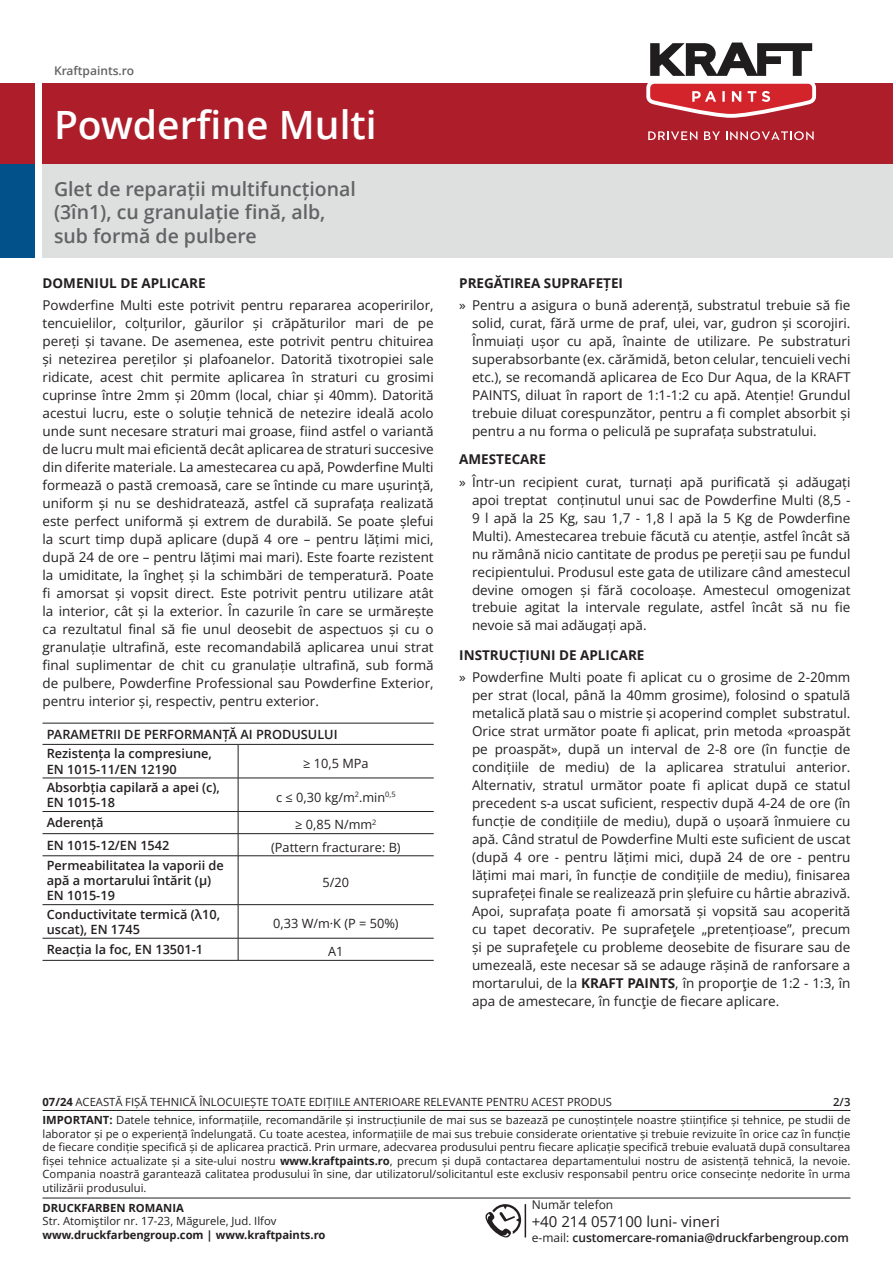
<style>
.page{position:relative;width:893px;height:1263px;background:#fff}
.page>*{position:absolute;margin:0;border:0;box-sizing:border-box;transform-origin:0 0}
.t1{font:600 39px "Open Sans";color:#fff}
.t2{font:600 19.5px/23.4px "Open Sans";color:#636366}
.t3{font:15px "Open Sans";color:#231f20}
.t4{font:13.5px/18px "Open Sans";color:#231f20;text-align:justify}
.t5{font:700 13.5px "Open Sans";color:#231f20}
.t6{font:600 12.75px/15.3px "Open Sans";color:#231f20}
.t7{font:12.75px "Open Sans";color:#231f20}
.t8{font:600 12px "Open Sans";color:#231f20}
.t9{font:600 12px "Open Sans";color:#636366}
.t10{font:12px "Open Sans";color:#231f20}
.t11{font:11.25px/13.5px "Open Sans";color:#231f20;text-align:right}
.t12{font:700 11.25px "Open Sans";color:#231f20}
.s1{font-weight:700}
.s2{font-weight:600}
.s3{font-weight:400}
</style>
<div class="page">
<div style="left:43px;top:83px;width:850px;height:81px;background:#ae1d2a"></div>
<div style="left:0;top:83px;width:34px;height:81px;background:#ae1d2a"></div>
<div style="left:43px;top:164px;width:850px;height:94px;background:#dde0df"></div>
<div style="left:0;top:164px;width:34px;height:94px;background:#03518a"></div>
<svg style="left:646px;top:43px;width:171px;height:75px"></svg>
<svg style="left:648px;top:131px;width:49px;height:9px"></svg>
<svg style="left:704px;top:131px;width:16px;height:9px"></svg>
<svg style="left:726px;top:131px;width:88px;height:9px"></svg>
<hr style="left:43px;top:1110px;width:807px;height:1px;background:#231f20">
<hr style="left:43px;top:1198px;width:807px;height:1px;background:#231f20">
<svg style="left:485px;top:1204px;width:36px;height:34px"></svg>
<hr style="left:525px;top:1204px;width:1px;height:33px;background:#231f20">
<hr style="left:43px;top:744px;width:195px;height:1px;background:#231f20">
<hr style="left:238px;top:744px;width:196px;height:1px;background:#231f20">
<hr style="left:238px;top:744px;width:1px;height:34px;background:#231f20">
<hr style="left:43px;top:778px;width:195px;height:1px;background:#231f20">
<hr style="left:238px;top:778px;width:196px;height:1px;background:#231f20">
<hr style="left:238px;top:778px;width:1px;height:33px;background:#231f20">
<hr style="left:43px;top:811px;width:195px;height:1px;background:#231f20">
<hr style="left:238px;top:811px;width:196px;height:1px;background:#231f20">
<hr style="left:43px;top:833px;width:195px;height:1px;background:#231f20">
<hr style="left:238px;top:833px;width:196px;height:1px;background:#231f20">
<svg style="left:238px;top:812px;width:1px;height:43px"></svg>
<hr style="left:43px;top:855px;width:195px;height:1px;background:#231f20">
<hr style="left:238px;top:855px;width:196px;height:1px;background:#231f20">
<hr style="left:238px;top:856px;width:1px;height:48px;background:#231f20">
<hr style="left:43px;top:904px;width:195px;height:1px;background:#231f20">
<hr style="left:238px;top:904px;width:196px;height:1px;background:#231f20">
<hr style="left:238px;top:905px;width:1px;height:33px;background:#231f20">
<hr style="left:43px;top:938px;width:195px;height:1px;background:#231f20">
<hr style="left:238px;top:938px;width:196px;height:1px;background:#231f20">
<svg style="left:238px;top:938px;width:1px;height:22px"></svg>
<hr style="left:43px;top:960px;width:195px;height:1px;background:#231f20">
<hr style="left:238px;top:960px;width:196px;height:1px;background:#231f20">
<hr style="left:43px;top:723px;width:195px;height:1px;background:#231f20">
<hr style="left:238px;top:723px;width:196px;height:1px;background:#231f20">
<p class="t9" style="left:54px;top:62px;width:82px">Kraftpaints.ro</p>
<h1 class="t1" style="left:54px;top:98px;width:324px">Powderfine Multi</h1>
<h2 class="t2" style="left:54px;top:177px;width:303px">Glet de reparații multifuncțional (3în1), cu granulație fină, alb, sub formă de pulbere</h2>
<p class="t5" style="left:43px;top:273px;width:165px">DOMENIUL DE APLICARE</p>
<p class="t4" style="left:43px;top:296px;width:393px">Powderfine Multi este potrivit pentru repararea acoperirilor, tencuielilor, colțurilor, găurilor și crăpăturilor mari de pe pereți și tavane. De asemenea, este potrivit pentru chituirea și netezirea pereților și plafoanelor. Datorită tixotropiei sale ridicate, acest chit permite aplicarea în straturi cu grosimi cuprinse între 2mm și 20mm (local, chiar și 40mm). Datorită acestui lucru, este o soluție tehnică de netezire ideală acolo unde sunt necesare straturi mai groase, fiind astfel o variantă de lucru mult mai eficientă decât aplicarea de straturi succesive din diferite materiale. La amestecarea cu apă, Powderfine Multi formează o pastă cremoasă, care se întinde cu mare ușurință, uniform și nu se deshidratează, astfel că suprafața realizată este perfect uniformă și extrem de durabilă. Se poate șlefui la scurt timp după aplicare (după 4 ore – pentru lățimi mici, după 24 de ore – pentru lățimi mai mari). Este foarte rezistent la umiditate, la îngheț și la schimbări de temperatură. Poate fi amorsat și vopsit direct. Este potrivit pentru utilizare atât la interior, cât și la exterior. În cazurile în care se urmărește ca rezultatul final să fie unul deosebit de aspectuos și cu o granulație ultrafină, este recomandabilă aplicarea unui strat final suplimentar de chit cu granulație ultrafină, sub formă de pulbere, Powderfine Professional sau Powderfine Exterior, pentru interior și, respectiv, pentru exterior.</p>
<p class="t6" style="left:47px;top:724px;width:292px;line-height:19.8px">PARAMETRII DE PERFORMANȚĂ AI PRODUSULUI<br>Rezistența la compresiune,</p>
<p class="t6" style="left:47px;top:761px;width:131px">EN 1015-11/EN 12190</p>
<p class="t7" style="left:303px;top:755px;width:67px">≥ 10,5 MPa</p>
<p class="t6" style="left:47px;top:779px;width:175px">Absorbția capilară a apei (c),<br>EN 1015-18</p>
<p class="t7" style="left:276px;top:788px;width:121px">c ≤ 0,30 kg/m<sup>2</sup>.min<sup>0,5</sup></p>
<p class="t6" style="left:47px;top:815px;width:58px">Aderență</p>
<p class="t7" style="left:295px;top:816px;width:83px">≥ 0,85 N/mm<sup>2</sup></p>
<p class="t6" style="left:47px;top:837px;width:124px">EN 1015-12/EN 1542</p>
<p class="t7" style="left:271px;top:838px;width:131px">(Pattern fracturare: B)</p>
<p class="t6" style="left:47px;top:857px;width:179px">Permeabilitatea la vaporii de apă a mortarului întărit (μ)<br>ΕΝ 1015-19</p>
<p class="t7" style="left:323px;top:874px;width:28px">5/20</p>
<p class="t6" style="left:47px;top:906px;width:175px">Conductivitate termică (λ10, uscat), EN 1745</p>
<p class="t7" style="left:273px;top:915px;width:127px">0,33 W/m·K (P = 50%)</p>
<p class="t6" style="left:47px;top:942px;width:158px">Reacția la foc, ΕΝ 13501-1</p>
<p class="t7" style="left:328px;top:943px;width:17px">A1</p>
<p class="t5" style="left:459px;top:273px;width:165px">PREGĂTIREA SUPRAFEȚEI</p>
<p class="t4" style="left:472px;top:296px;width:380px;text-indent:-13px">» Pentru a asigura o bună aderență, substratul trebuie să fie solid, curat, fără urme de praf, ulei, var, gudron și scorojiri.<br>Înmuiați ușor cu apă, înainte de utilizare. Pe substraturi superabsorbante (ex. cărămidă, beton celular, tencuieli vechi etc.), se recomandă aplicarea de Eco Dur Aqua, de la KRAFT PAINTS, diluat în raport de 1:1-1:2 cu apă. Atenție! Grundul trebuie diluat corespunzător, pentru a fi complet absorbit și pentru a nu forma o peliculă pe suprafața substratului.</p>
<p class="t5" style="left:459px;top:450px;width:88px">AMESTECARE</p>
<p class="t4" style="left:472px;top:472px;width:380px;text-indent:-13px">» Într-un recipient curat, turnați apă purificată și adăugați apoi treptat conținutul unui sac de Powderfine Multi (8,5 - 9 l apă la 25 Kg, sau 1,7 - 1,8 l apă la 5 Kg de Powderfine Multi). Amestecarea trebuie făcută cu atenție, astfel încât să nu rămână nicio cantitate de produs pe pereții sau pe fundul recipientului. Produsul este gata de utilizare când amestecul devine omogen și fără cocoloașe. Amestecul omogenizat trebuie agitat la intervale regulate, astfel încât să nu fie nevoie să mai adăugați apă.</p>
<p class="t5" style="left:459px;top:645px;width:187px">INSTRUCȚIUNI DE APLICARE</p>
<p class="t4" style="left:472px;top:668px;width:380px;text-indent:-13px">» Powderfine Multi poate fi aplicat cu o grosime de 2-20mm per strat (local, până la 40mm grosime), folosind o spatulă metalică plată sau o mistrie și acoperind complet substratul.<br>Orice strat următor poate fi aplicat, prin metoda «proaspăt pe proaspăt», după un interval de 2-8 ore (în funcție de condițiile de mediu) de la aplicarea stratului anterior.<br>Alternativ, stratul următor poate fi aplicat după ce statul precedent s-a uscat suficient, respectiv după 4-24 de ore (în funcție de condițiile de mediu), după o ușoară înmuiere cu apă. Când stratul de Powderfine Multi este suficient de uscat (după 4 ore - pentru lățimi mici, după 24 de ore - pentru lățimi mai mari, în funcție de condițiile de mediu), finisarea suprafeței finale se realizează prin șlefuire cu hârtie abrazivă.<br>Apoi, suprafața poate fi amorsată și vopsită sau acoperită cu tapet decorativ. Pe suprafeţele „pretențioase”, precum și pe suprafeţele cu probleme deosebite de fisurare sau de umezeală, este necesar să se adauge rășină de ranforsare a mortarului, de la <span class="s1">KRAFT PAINTS</span>, în proporţie de 1:2 - 1:3, în apa de amestecare, în funcţie de fiecare aplicare.</p>
<p class="t11" style="left:43px;top:1095px;width:571px"><span class="s1">07/24</span> ACEASTĂ FIȘĂ TEHNICĂ ÎNLOCUIEȘTE TOATE EDIȚIILE ANTERIOARE RELEVANTE PENTRU ACEST PRODUS</p>
<p class="t11" style="left:43px;top:1093px;width:809px;line-height:17.9px"><span class="s2">2/3<br></span><span class="s1">IMPORTANT:</span> Datele tehnice, informațiile, recomandările și instrucțiunile de mai sus se bazează pe cunoștințele noastre științifice și tehnice, pe studii de</p>
<p class="t11" style="left:43px;top:1127px;width:809px;text-align:justify">laborator și pe o experiență îndelungată. Cu toate acestea, informațiile de mai sus trebuie considerate orientative și trebuie revizuite în orice caz în funcție de fiecare condiție specifică și de aplicarea practică. Prin urmare, adecvarea produsului pentru fiecare aplicație specifică trebuie evaluată după consultarea fișei tehnice actualizate și a site-ului nostru <span class="s1">www.kraftpaints.ro</span>, precum și după contactarea departamentului nostru de asistență tehnică, la nevoie.<br>Compania noastră garantează calitatea produsului în sine, dar utilizatorul/solicitantul este exclusiv responsabil pentru orice consecințe nedorite în urma utilizării produsului.</p>
<p class="t12" style="left:43px;top:1199px;width:143px">DRUCKFARBEN ROMANIA</p>
<p class="t11" style="left:43px;top:1214px;width:235px">Str. Atomiştilor nr. 17-23, Măgurele, Jud. Ilfov</p>
<p class="t12" style="left:43px;top:1226px;width:285px">www.druckfarbengroup.com | www.kraftpaints.ro</p>
<p class="t10" style="left:532px;top:1196px;width:83px">Număr telefon</p>
<p class="t3" style="left:532px;top:1211px;width:190px">+40 214 057100 luni- vineri</p>
<p class="t8" style="left:532px;top:1229px;width:319px"><span class="s3">e-mail:</span> customercare-romania@druckfarbengroup.com</p>
</div>
